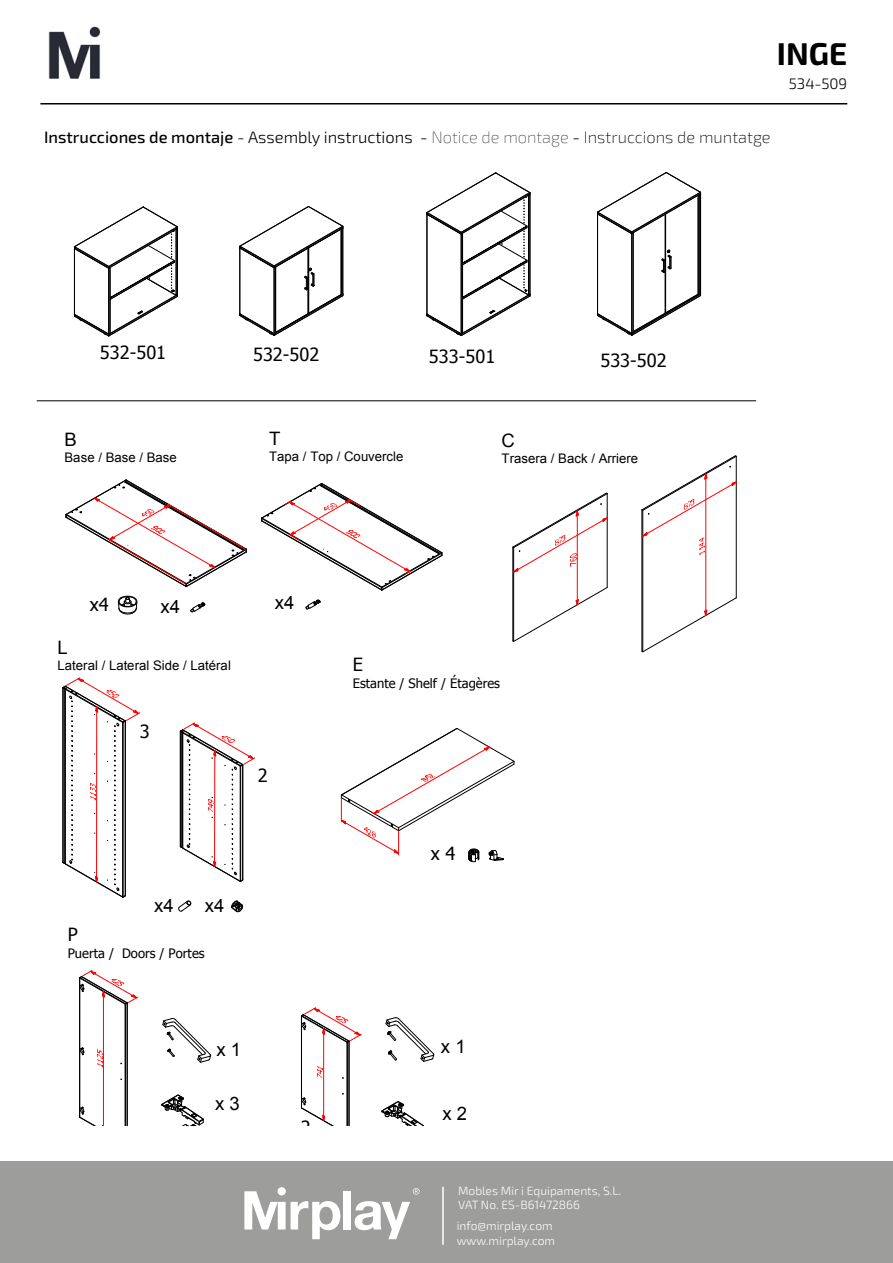
<style>
.page{position:relative;width:893px;height:1263px;background:#fff}
.page>*{position:absolute;margin:0;border:0;box-sizing:border-box;transform-origin:0 0}
.t1{font:700 31.5px "Exo 2";color:#000}
.t2{font:18.45px "Arial";color:#000}
.t3{font:18.15px "Tahoma";color:#000}
.t4{font:300 16.5px "Exo 2";color:#000}
.t5{font:300 15.15px "Exo 2";color:#000}
.t6{font:13.2px "Arial";letter-spacing:.005em;color:#000}
.t7{font:13.05px "Tahoma";color:#000}
.t8{font:300 12px/14.4px "Exo 2";color:#fff}
.s1{font-weight:500}
.s2{font-weight:100}
.s3{font-weight:200}
</style>
<div class="page">
<hr style="left:40px;top:103px;width:807px;height:1px;background:#000">
<img style="left:48px;top:26px;width:53px;height:53px">
<div style="left:0;top:1162px;width:893px;height:101px;background:#9d9d9c"></div>
<svg style="left:413px;top:1188px;width:7px;height:7px"></svg>
<div style="left:344px;top:1191px;width:7px;height:38px;background:#fff"></div>
<svg style="left:355px;top:1201px;width:55px;height:38px"></svg>
<svg style="left:244px;top:1191px;width:96px;height:48px"></svg>
<div style="left:277px;top:1187px;width:9px;height:8px;background:#fff;border-radius:50%"></div>
<hr style="left:442px;top:1187px;width:2px;height:58px;background:#fff">
<svg style="left:118px;top:596px;width:19px;height:18px"></svg>
<svg style="left:178px;top:901px;width:13px;height:11px"></svg>
<svg style="left:161px;top:1095px;width:43px;height:31px"></svg>
<svg style="left:190px;top:603px;width:15px;height:9px"></svg>
<svg style="left:306px;top:600px;width:14px;height:9px"></svg>
<svg style="left:231px;top:900px;width:12px;height:12px"></svg>
<svg style="left:74px;top:206px;width:104px;height:131px"></svg>
<svg style="left:239px;top:206px;width:105px;height:130px"></svg>
<svg style="left:426px;top:172px;width:105px;height:164px"></svg>
<svg style="left:597px;top:172px;width:104px;height:164px"></svg>
<svg style="left:381px;top:1101px;width:43px;height:25px"></svg>
<svg style="left:385px;top:1017px;width:49px;height:45px"></svg>
<svg style="left:162px;top:1018px;width:49px;height:45px"></svg>
<hr style="left:37px;top:400px;width:719px;height:1px;background:#000">
<svg style="left:340px;top:728px;width:175px;height:134px"></svg>
<svg style="left:65px;top:480px;width:182px;height:107px"></svg>
<svg style="left:261px;top:483px;width:182px;height:108px"></svg>
<svg style="left:512px;top:493px;width:96px;height:149px"></svg>
<svg style="left:79px;top:970px;width:59px;height:156px"></svg>
<hr style="left:103px;top:996px;width:1px;height:129px;background:#f00">
<svg style="left:641px;top:455px;width:96px;height:197px"></svg>
<hr style="left:705px;top:479px;width:1px;height:132px;background:#f00">
<svg style="left:301px;top:1007px;width:61px;height:118px"></svg>
<svg style="left:180px;top:722px;width:75px;height:160px"></svg>
<svg style="left:62px;top:677px;width:78px;height:221px"></svg>
<h1 class="t1" style="left:777px;top:36px;width:72px">INGE</h1>
<p class="t5" style="left:789px;top:75px;width:60px">534-509</p>
<p class="t4" style="left:44px;top:127px;width:728px"><span class="s1">Instrucciones de montaje</span> - Assembly instructions - <span class="s2">Notice de montage</span> - <span class="s3">Instruccions de muntatge</span></p>
<p class="t3" style="left:100px;top:340px;width:68px">532-501</p>
<p class="t3" style="left:253px;top:342px;width:68px">532-502</p>
<p class="t3" style="left:429px;top:344px;width:68px">533-501</p>
<p class="t3" style="left:600px;top:349px;width:68px">533-502</p>
<p class="t2" style="left:64px;top:427px;width:14px">B</p>
<p class="t6" style="left:64px;top:449px;width:114px">Base / Base / Base</p>
<p class="t2" style="left:269px;top:426px;width:13px">T</p>
<p class="t6" style="left:269px;top:448px;width:136px">Tapa / Top / Couvercle</p>
<p class="t2" style="left:502px;top:428px;width:15px">C</p>
<p class="t6" style="left:502px;top:450px;width:138px">Trasera / Back / Arriere</p>
<p class="t3" style="left:90px;top:592px;width:20px">x4</p>
<p class="t2" style="left:161px;top:594px;width:21px">x4</p>
<p class="t2" style="left:58px;top:635px;width:12px">L</p>
<p class="t6" style="left:58px;top:657px;width:175px">Lateral / Lateral Side / Latéral</p>
<p class="t3" style="left:140px;top:719px;width:11px">3</p>
<p class="t2" style="left:275px;top:591px;width:21px">x4</p>
<p class="t3" style="left:258px;top:764px;width:11px">2</p>
<p class="t2" style="left:154px;top:893px;width:21px">x4</p>
<p class="t2" style="left:205px;top:893px;width:21px">x4</p>
<p class="t3" style="left:68px;top:923px;width:12px">P</p>
<p class="t7" style="left:68px;top:945px;width:138px">Puerta / Doors / Portes</p>
<p class="t2" style="left:216px;top:1037px;width:26px">x 1</p>
<p class="t2" style="left:215px;top:1092px;width:26px">x 3</p>
<p class="t3" style="left:301px;top:1115px;width:11px">2</p>
<p class="t3" style="left:353px;top:653px;width:12px">E</p>
<p class="t7" style="left:353px;top:675px;width:149px">Estante / Shelf / Étagères</p>
<p class="t3" style="left:431px;top:841px;width:26px">x 4</p>
<p class="t2" style="left:441px;top:1035px;width:26px">x 1</p>
<p class="t2" style="left:442px;top:1102px;width:26px">x 2</p>
<p class="t8" style="left:458px;top:1184px;width:165px">Mobles Mir i Equipaments, S.L.<br>VAT No. ES-B61472866</p>
<p class="t8" style="left:457px;top:1219px;width:100px">info@mirplay.com www.mirplay.com</p>
</div>
